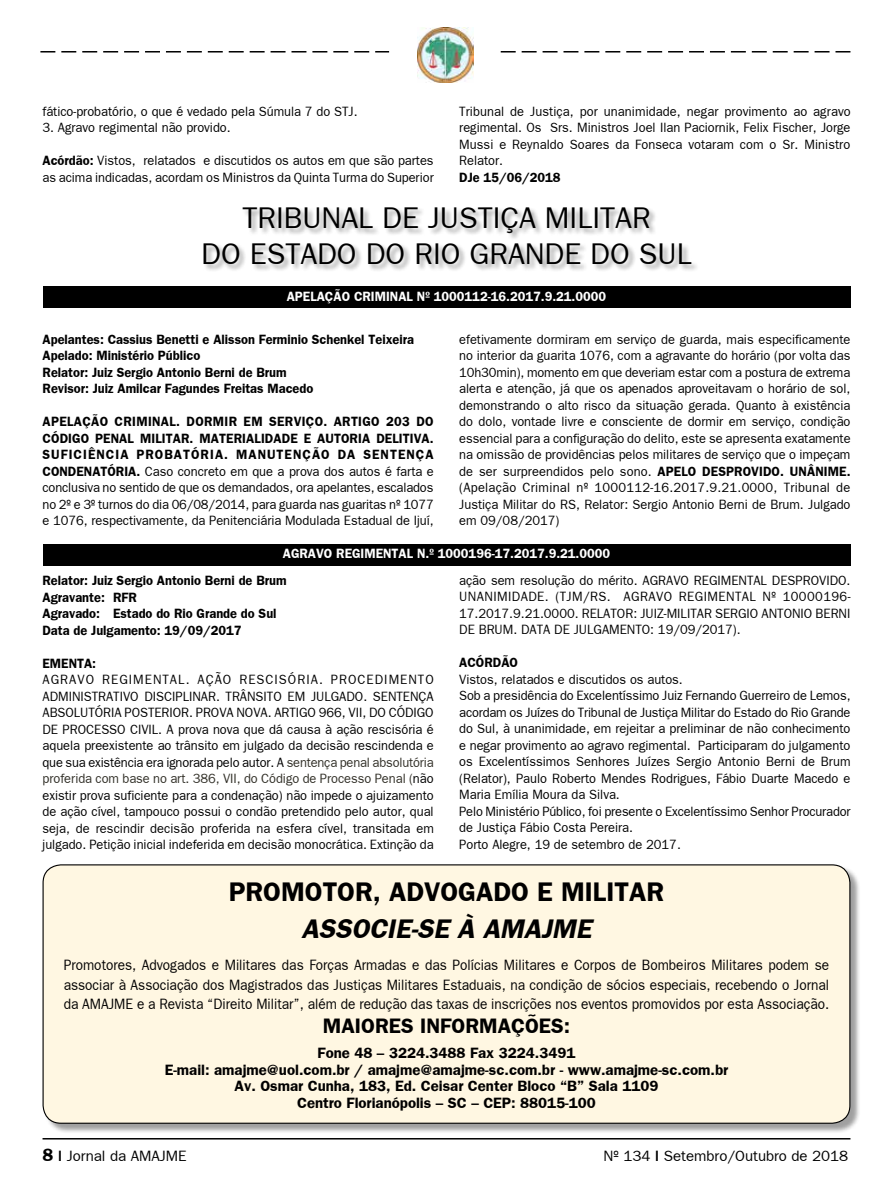
<style>
.page{position:relative;width:893px;height:1191px;background:#fff}
.page>*{position:absolute;margin:0;border:0;box-sizing:border-box;transform-origin:0 0}
.t1{font:30px "Frankfurt Gothic Plain";color:#000}
.t2{font:700 27px "Frankfurt Gothic";color:#000}
.t3{font:italic 700 27px "Frankfurt Gothic";color:#000}
.t4{font:700 21px "Frankfurt Gothic";color:#000}
.t5{font:15px/19.5px "Frankfurt Gothic Plain";color:#000;text-align:justify;scale:.91 1}
.t6{font:700 15px/16.5px "Frankfurt Gothic";color:#000;text-align:center}
.t7{font:15px "Frankfurt Gothic Plain";color:#000}
.t8{font:13.5px/16.5px "Frankfurt Gothic Plain";color:#000;text-align:justify;scale:.95 1}
.t9{font:700 13.5px/16.5px "Frankfurt Gothic";color:#000;scale:.95 1}
.t10{font:700 13.5px "Frankfurt Gothic";color:#fff;scale:.95 1}
.s1{font-family:"Frankfurt Gothic";font-weight:700}
.s2{color:#312f27}
.s3{font-family:"Frankfurt Gothic";font-weight:700;font-size:18px}
</style>
<div class="page">
<svg style="left:40px;top:51px;width:810px;height:1px"></svg>
<div style="left:389px;top:27px;width:108px;height:54px;background:#fff"></div>
<hr style="left:43px;top:1138px;width:807px;height:1px;background:#000">
<img style="left:417px;top:27px;width:57px;height:55px">
<div style="left:204px;top:207px;width:496px;height:65px;background:#000;opacity:.38"></div>
<div style="left:43px;top:287px;width:807px;height:21px;background:#000"></div>
<div style="left:43px;top:544px;width:808px;height:22px;background:#000"></div>
<div style="left:44px;top:865px;width:817px;height:269px;background:#000;opacity:.38"></div>
<div style="left:43px;top:865px;width:807px;height:258px;background:#fff7e2;border-radius:18px"></div>
<p class="t8" style="left:43px;top:103px;width:333px">fático-probatório, o que é vedado pela Súmula 7 do STJ.</p>
<p class="t8" style="left:43px;top:119px;width:200px">3. Agravo regimental não provido.</p>
<p class="t8" style="left:43px;top:152px;width:413px"><span class="s1">Acórdão:</span> Vistos, relatados e discutidos os autos em que são partes as acima indicadas, acordam os Ministros da Quinta Turma do Superior</p>
<p class="t8" style="left:459px;top:103px;width:414px">Tribunal de Justiça, por unanimidade, negar provimento ao agravo regimental. Os Srs. Ministros Joel Ilan Paciornik, Felix Fischer, Jorge Mussi e Reynaldo Soares da Fonseca votaram com o Sr. Ministro Relator.</p>
<p class="t9" style="left:459px;top:168px;width:108px">DJe 15/06/2018</p>
<h1 class="t1" style="left:242px;top:200px;width:33px">Tribunal</h1>
<h1 class="t1" style="left:382px;top:200px;width:75px">de Justiça</h1>
<h1 class="t1" style="left:545px;top:200px;width:39px">Militar</h1>
<h1 class="t1" style="left:201px;top:236px;width:84px">do Estado</h1>
<h1 class="t1" style="left:366px;top:236px;width:143px">do Rio Grande</h1>
<h1 class="t1" style="left:590px;top:236px;width:84px">do Sul</h1>
<p class="t10" style="left:287px;top:288px;width:338px">APELAÇÃO CRIMINAL Nº 1000112-16.2017.9.21.0000</p>
<p class="t9" style="left:43px;top:330px;width:393px">Apelantes: Cassius Benetti e Alisson Ferminio Schenkel Teixeira Apelado: Ministério Público<br>Relator: Juiz Sergio Antonio Berni de Brum<br>Revisor: Juiz Amilcar Fagundes Freitas Macedo</p>
<p class="t9" style="left:43px;top:413px;width:413px;text-align:justify">APELAÇÃO CRIMINAL. DORMIR EM SERVIÇO. ARTIGO 203 DO CÓDIGO PENAL MILITAR. MATERIALIDADE E AUTORIA DELITIVA.<br>SUFICIÊNCIA PROBATÓRIA. MANUTENÇÃO DA SENTENÇA</p>
<p class="t8" style="left:43px;top:462px;width:413px"><span class="s1">CONDENATÓRIA.</span> Caso concreto em que a prova dos autos é farta e conclusiva no sentido de que os demandados, ora apelantes, escalados no 2º e 3º turnos do dia 06/08/2014, para guarda nas guaritas nº 1077 e 1076, respectivamente, da Penitenciária Modulada Estadual de Ijuí,</p>
<p class="t8" style="left:459px;top:330px;width:413px">efetivamente dormiram em serviço de guarda, mais especificamente no interior da guarita 1076, com a agravante do horário (por volta das 10h30min), momento em que deveriam estar com a postura de extrema alerta e atenção, já que os apenados aproveitavam o horário de sol, demonstrando o alto risco da situação gerada. Quanto à existência do dolo, vontade livre e consciente de dormir em serviço, condição essencial para a configuração do delito, este se apresenta exatamente na omissão de providências pelos militares de serviço que o impeçam de ser surpreendidos pelo sono. <span class="s1">APELO DESPROVIDO. UNÂNIME. </span>(Apelação Criminal nº 1000112-16.2017.9.21.0000, Tribunal de Justiça Militar do RS, Relator: Sergio Antonio Berni de Brum. Julgado em 09/08/2017)</p>
<p class="t10" style="left:283px;top:545px;width:346px">AGRAVO REGIMENTAL N.º 1000196-17.2017.9.21.0000</p>
<p class="t9" style="left:43px;top:572px;width:258px">Relator: Juiz Sergio Antonio Berni de Brum<br>Agravante: RFR<br>Agravado: Estado do Rio Grande do Sul<br>Data de Julgamento: 19/09/2017</p>
<p class="t9" style="left:43px;top:654px;width:58px">EMENTA:</p>
<p class="t8" style="left:43px;top:671px;width:413px">AGRAVO REGIMENTAL. AÇÃO RESCISÓRIA. PROCEDIMENTO ADMINISTRATIVO DISCIPLINAR. TRÂNSITO EM JULGADO. SENTENÇA ABSOLUTÓRIA POSTERIOR. PROVA NOVA. ARTIGO 966, VII, DO CÓDIGO DE PROCESSO CIVIL. A prova nova que dá causa à ação rescisória é aquela preexistente ao trânsito em julgado da decisão rescindenda e que sua existência era ignorada pelo autor. A <span class="s2">sentença penal absolutória proferida com base no art. 386, VII, do Código de Processo Penal (</span>não existir prova suficiente para a condenação) não impede o ajuizamento de ação cível, tampouco possui o condão pretendido pelo autor, qual seja, de rescindir decisão proferida na esfera cível, transitada em julgado. Petição inicial indeferida em decisão monocrática. Extinção da</p>
<p class="t8" style="left:459px;top:572px;width:413px">ação sem resolução do mérito. AGRAVO REGIMENTAL DESPROVIDO.<br>UNANIMIDADE. (TJM/RS. AGRAVO REGIMENTAL Nº 10000196- 17.2017.9.21.0000. RELATOR: JUIZ-MILITAR SERGIO ANTONIO BERNI DE BRUM. DATA DE JULGAMENTO: 19/09/2017).</p>
<p class="t9" style="left:459px;top:654px;width:63px">ACÓRDÃO</p>
<p class="t8" style="left:459px;top:671px;width:414px;text-align:left">Vistos, relatados e discutidos os autos.<br>Sob a presidência do Excelentíssimo Juiz Fernando Guerreiro de Lemos, acordam os Juízes do Tribunal de Justiça Militar do Estado do Rio Grande do Sul, à unanimidade, em rejeitar a preliminar de não conhecimento e negar provimento ao agravo regimental. Participaram do julgamento os Excelentíssimos Senhores Juízes Sergio Antonio Berni de Brum (Relator), Paulo Roberto Mendes Rodrigues, Fábio Duarte Macedo e Maria Emília Moura da Silva.<br>Pelo Ministério Público, foi presente o Excelentíssimo Senhor Procurador de Justiça Fábio Costa Pereira.<br>Porto Alegre, 19 de setembro de 2017.</p>
<h2 class="t2" style="left:229px;top:876px;width:437px">PROMOTOR, ADVOGADO E MILITAR</h2>
<h2 class="t3" style="left:302px;top:912px;width:291px">ASSOCIE-SE À AMAJME</h2>
<p class="t5" style="left:64px;top:955px;width:843px">Promotores, Advogados e Militares das Forças Armadas e das Polícias Militares e Corpos de Bombeiros Militares podem se associar à Associação dos Magistrados das Justiças Militares Estaduais, na condição de sócios especiais, recebendo o Jornal da AMAJME e a Revista “Direito Militar”, além de redução das taxas de inscrições nos eventos promovidos por esta Associação.</p>
<h3 class="t4" style="left:323px;top:1013px;width:249px">MAIORES INFORMAÇÕES:</h3>
<p class="t6" style="left:165px;top:1044px;width:565px">Fone 48 – 3224.3488 Fax 3224.3491<br>E-mail: amajme@uol.com.br / amajme@amajme-sc.com.br - www.amajme-sc.com.br Av. Osmar Cunha, 183, Ed. Ceisar Center Bloco “B” Sala 1109<br>Centro Florianópolis – SC – CEP: 88015-100</p>
<p class="t7" style="left:43px;top:1147px;width:146px"><span class="s3">8</span> <span class="s1">|</span> Jornal da AMAJME</p>
<p class="t7" style="left:604px;top:1147px;width:246px">Nº 134 <span class="s1">|</span> Setembro/Outubro de 2018</p>
</div>
